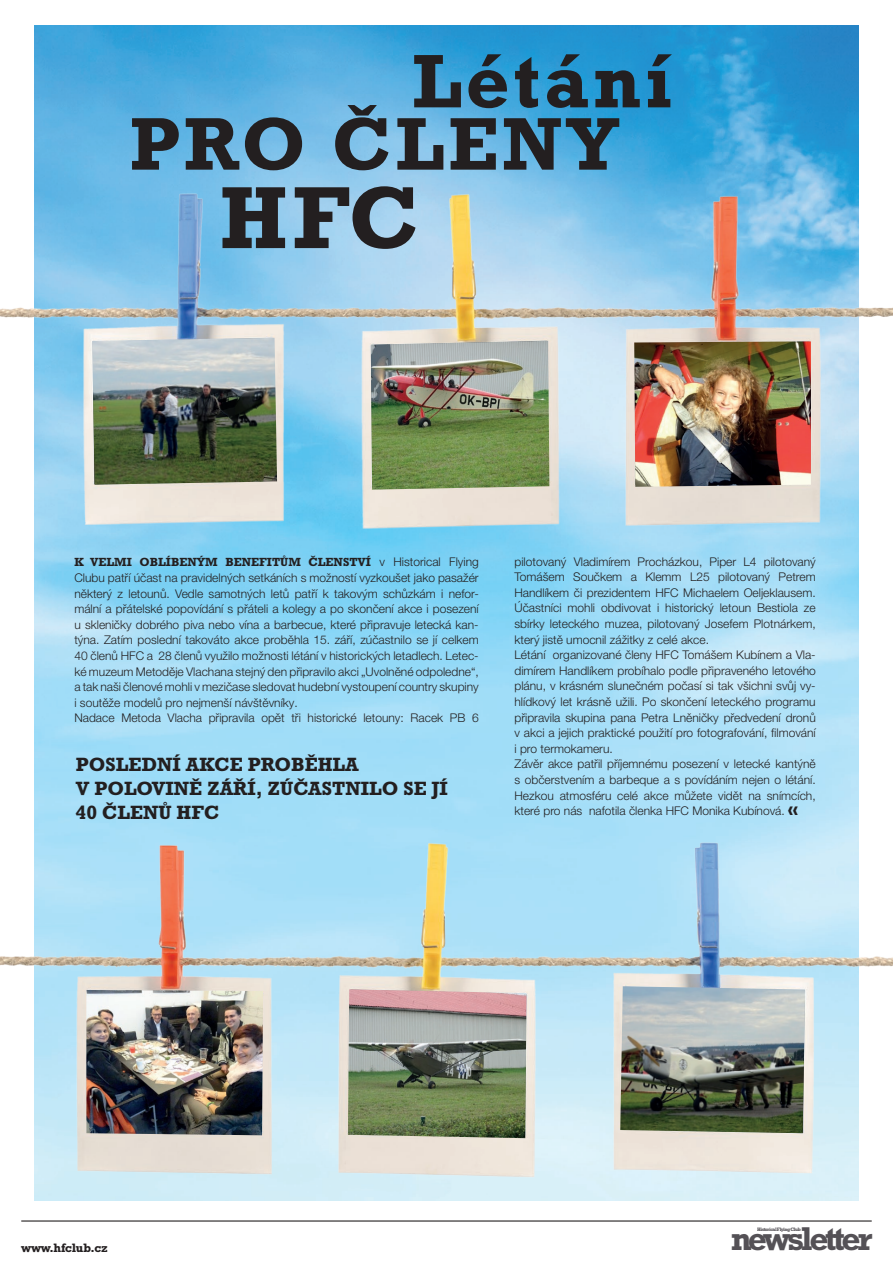
<style>
.page{position:relative;width:893px;height:1263px;background:#fff}
.page>*{position:absolute;margin:0;border:0;box-sizing:border-box;transform-origin:0 0}
.t1{font:700 89.55px "Rockwell CE";color:#231f20}
.t2{font:700 76.95px "Rockwell CE";letter-spacing:.05em;color:#231f20}
.t3{font:700 75.75px "Rockwell CE";letter-spacing:.05em;color:#231f20}
.t4{font:700 33.45px "Rockwell CE";letter-spacing:-.1em;color:#545156}
.t5{font:700 19.5px/24px "Rockwell CE";color:#231f20}
.t6{font:700 12.45px "Rockwell CE";letter-spacing:-.02em;color:#231f20}
.t7{font:300 12px/15.6px "Helvetica Neue LT Pro";color:#231f20}
.t8{font:700 12px "Rockwell CE";color:#231f20}
.t9{font:700 4.95px "Rockwell CE";letter-spacing:-.1em;color:#545156}
.s1{font-family:"Helvetica Neue LT Pro";font-weight:300}
.s2{font-family:"Rockwell CE";font-weight:700;font-size:18px}
</style>
<div class="page">
<img style="left:34px;top:26px;width:825px;height:723px">
<img style="left:0;top:101px;width:893px;height:561px">
<img style="left:634px;top:341px;width:177px;height:146px">
<img style="left:371px;top:341px;width:178px;height:149px">
<img style="left:92px;top:338px;width:185px;height:147px">
<img style="left:0;top:749px;width:893px;height:473px">
<img style="left:86px;top:990px;width:177px;height:145px">
<img style="left:348px;top:989px;width:178px;height:149px">
<img style="left:620px;top:986px;width:185px;height:147px">
<h2 class="t2" style="left:412px;top:37px;width:261px">Létání</h2>
<h3 class="t3" style="left:130px;top:100px;width:491px">PRO ČLENY</h3>
<h1 class="t1" style="left:220px;top:166px;width:201px">HFC</h1>
<p class="t8" style="left:74px;top:555px;width:406px">K VELMI OBLÍBENÝM BENEFITŮM ČLENSTVÍ <span class="s1">v Historical Flying</span></p>
<p class="t7" style="left:74px;top:570px;width:406px">Clubu patří účast na pravidelných setkáních s možností vyzkoušet jako pasažér některý z letounů. Vedle samotných letů patří k takovým schůzkám i nefor&shy;mální a přátelské popovídání s přáteli a kolegy a po skončení akce i posezení u skleničky dobrého piva nebo vína a barbecue, které připravuje letecká kan&shy;týna. Zatím poslední takováto akce proběhla 15. září, zúčastnilo se jí celkem 40 členů HFC a 28 členů využilo možnosti létání v historických letadlech. Letec&shy;ké muzeum Metoděje Vlachana stejný den připravilo akci „Uvolněné odpoledne“, a tak naši členové mohli v mezičase sledovat hudební vystoupení country skupiny i soutěže modelů pro nejmenší návštěvníky.<br>Nadace Metoda Vlacha připravila opět tři historické letouny: Racek PB 6</p>
<h3 class="t5" style="left:76px;top:752px;width:373px">POSLEDNÍ AKCE PROBĚHLA<br>V POLOVINĚ ZÁŘÍ, ZÚČASTNILO SE JÍ<br>40 ČLENŮ HFC</h3>
<p class="t7" style="left:514px;top:553px;width:303px">pilotovaný Vladimírem Procházkou, Piper L4 pilotovaný Tomášem Součkem a Klemm L25 pilotovaný Petrem Handlíkem či prezidentem HFC Michaelem Oeljeklausem.<br>Účastníci mohli obdivovat i historický letoun Bestiola ze sbírky leteckého muzea, pilotovaný Josefem Plotnárkem, který jistě umocnil zážitky z celé akce.<br>Létání organizované členy HFC Tomášem Kubínem a Vla&shy;dimírem Handlíkem probíhalo podle připraveného letového plánu, v krásném slunečném počasí si tak všichni svůj vy&shy;hlídkový let krásně užili. Po skončení leteckého programu připravila skupina pana Petra Lněničky předvedení dronů v akci a jejich praktické použití pro fotografování, filmování i pro termokameru.<br>Závěr akce patřil příjemnému posezení v letecké kantýně s občerstvením a barbeque a s povídáním nejen o létání.<br>Hezkou atmosféru celé akce můžete vidět na snímcích, které pro nás nafotila členka HFC Monika Kubínová. <span class="s2">«</span></p>
<p class="t6" style="left:21px;top:1240px;width:88px">www.hfclub.cz</p>
<h3 class="t4" style="left:730px;top:1219px;width:144px">newsletter</h3>
<p class="t9" style="left:757px;top:1226px;width:45px">Historical Flying Club</p>
</div>
